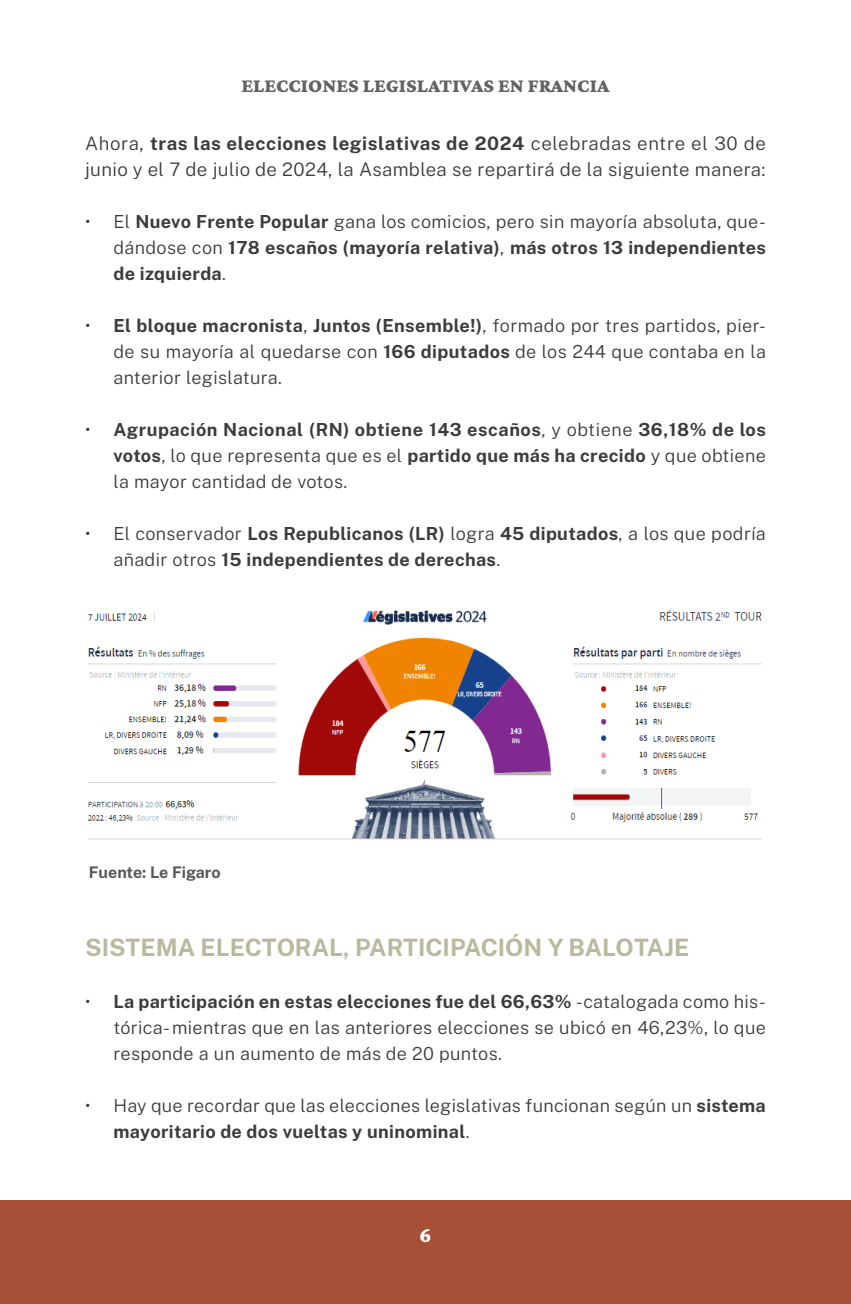
<style>
.page{position:relative;width:851px;height:1304px;background:#fff}
.page>*{position:absolute;margin:0;border:0;box-sizing:border-box;transform-origin:0 0}
.t1{font:700 24px "Public Sans";color:#bab99d}
.t2{font:900 22px "Crimson Pro";color:#fff}
.t3{font:900 20px "Crimson Pro";color:#646363}
.t4{font:300 18.6px/26px "Public Sans";letter-spacing:.02em;color:#3c3c3b}
.t5{font:300 18px/26px "Public Sans";letter-spacing:.015em;color:#3c3c3b;text-align:justify}
.t6{font:700 18px/26px "Public Sans";letter-spacing:.02em;color:#3c3c3b;text-align:justify}
.t7{font:700 16px "Public Sans";letter-spacing:-.005em;color:#575756}
.s1{font-weight:700}
.s2{font-weight:300}
</style>
<div class="page">
<div style="left:0;top:1200px;width:850px;height:104px;background:#a74f37"></div>
<img style="left:87px;top:609px;width:675px;height:231px">
<p class="t3" style="left:241px;top:72px;width:369px">ELECCIONES LEGISLATIVAS EN FRANCIA</p>
<p class="t4" style="left:85px;top:129px;width:682px">Ahora, <span class="s1">tras las elecciones legislativas de 2024</span> celebradas entre el 30 de junio y el 7 de julio de 2024, la Asamblea se repartirá de la siguiente manera:</p>
<p class="t6" style="left:113px;top:207px;width:654px;text-indent:-28px"><span class="s2">• El</span> Nuevo Frente Popular <span class="s2">gana los comicios, pero sin mayoría absoluta, que&shy;dándose con</span> 178 escaños (mayoría relativa)<span class="s2">,</span> más otros 13 independientes de izquierda<span class="s2">.</span></p>
<p class="t5" style="left:113px;top:312px;width:653px;text-indent:-28px">• <span class="s1">El bloque macronista</span>, <span class="s1">Juntos (Ensemble!)</span>, formado por tres partidos, pier&shy;de su mayoría al quedarse con <span class="s1">166 diputados</span> de los 244 que contaba en la anterior legislatura.</p>
<p class="t6" style="left:113px;top:415px;width:654px;text-indent:-28px"><span class="s2">•</span> Agrupación Nacional (RN) obtiene 143 escaños<span class="s2">, y obtiene</span> 36,18% de los votos<span class="s2">, lo que representa que es el</span> partido que más ha crecido <span class="s2">y que obtiene la mayor cantidad de votos.</span></p>
<p class="t6" style="left:113px;top:519px;width:653px;text-indent:-28px"><span class="s2">• El conservador</span> Los Republicanos (LR) <span class="s2">logra</span> 45 diputados<span class="s2">, a los que podría añadir otros</span> 15 independientes de derechas<span class="s2">.</span></p>
<p class="t7" style="left:89px;top:860px;width:133px">Fuente: Le Figaro</p>
<h1 class="t1" style="left:85px;top:930px;width:605px">SISTEMA ELECTORAL, PARTICIPACIÓN Y BALOTAJE</h1>
<p class="t5" style="left:113px;top:988px;width:653px;text-indent:-28px">• <span class="s1">La participación en estas elecciones fue del 66,63%</span> -catalogada como his&shy;tórica- mientras que en las anteriores elecciones se ubicó en 46,23%, lo que responde a un aumento de más de 20 puntos.</p>
<p class="t5" style="left:113px;top:1092px;width:653px;text-indent:-28px">• Hay que recordar que las elecciones legislativas funcionan según un <span class="s1">sistema mayoritario de dos vueltas y uninominal</span>.</p>
<p class="t2" style="left:419px;top:1221px;width:14px">6</p>
</div>
